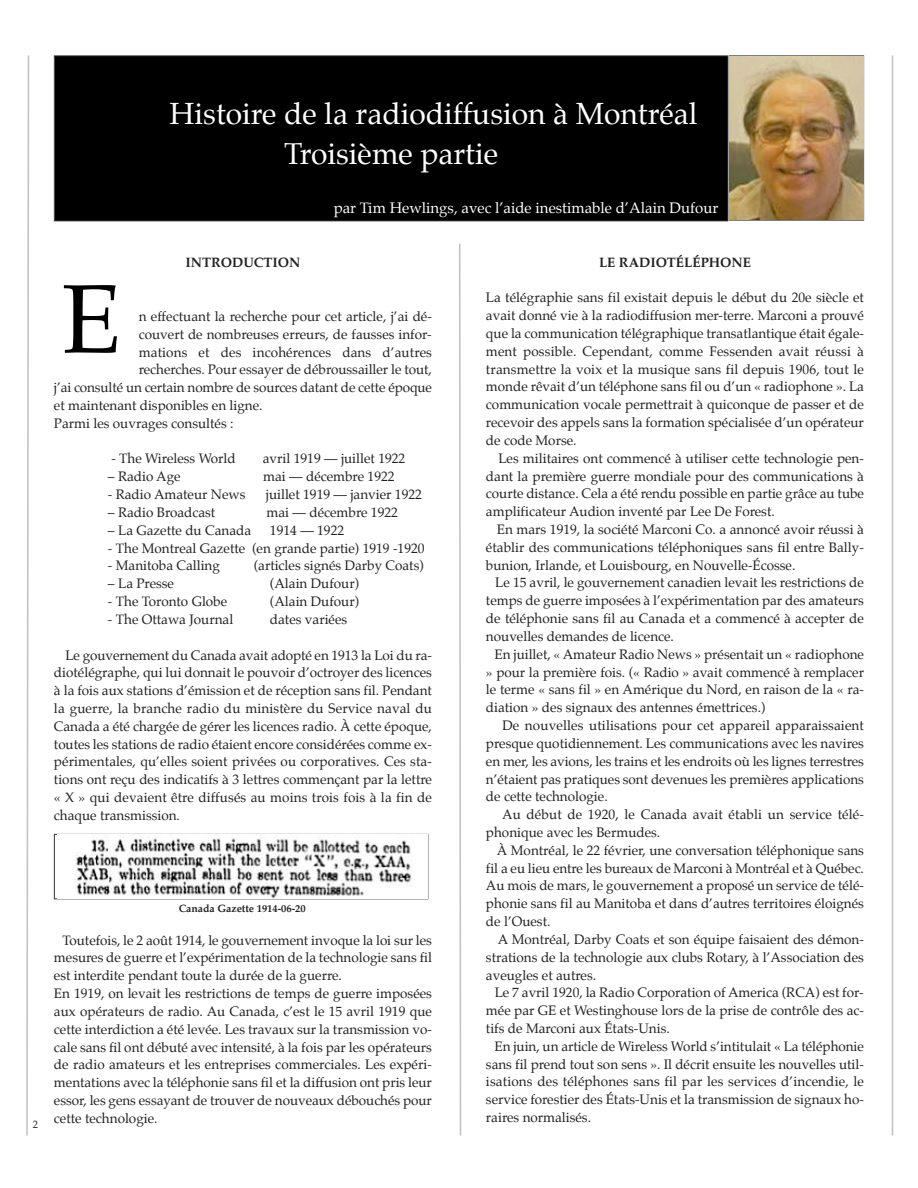
<style>
.page{position:relative;width:918px;height:1188px;background:#fff}
.page>*{position:absolute;margin:0;border:0;box-sizing:border-box;transform-origin:0 0}
.t1{font:97.5px "Palatino";color:#000}
.t2{font:30px/39.6px "Palatino";color:#fff}
.t3{font:15px "Palatino";color:#fff}
.t4{font:13.5px/17.9px "Palatino";color:#232021;text-align:justify}
.t5{font:700 13.5px "Palatino";color:#232021}
.t6{font:700 10.5px "Palatino";color:#232021}
.t7{font:10.5px "Palatino";color:#232021}
</style>
<div class="page">
<div style="left:55px;top:56px;width:673px;height:164px;background:#000"></div>
<div style="left:54px;top:55px;width:674px;height:166px;border:1px solid #343332"></div>
<svg style="left:459px;top:243px;width:3px;height:893px"></svg>
<svg style="left:26px;top:55px;width:4px;height:1081px"></svg>
<hr style="left:892px;top:55px;width:1px;height:1080px;background:#c0c0c0">
<img style="left:730px;top:56px;width:133px;height:164px">
<img style="left:74px;top:835px;width:338px;height:63px">
<p class="t7" style="left:33px;top:1119px;width:7px">2</p>
<h2 class="t2" style="left:284px;top:96px;width:415px;text-indent:-114px">Histoire de la radiodiffusion à Montréal<br>Troisième partie</h2>
<p class="t3" style="left:334px;top:200px;width:386px">par Tim Hewlings, avec l’aide inestimable d’Alain Dufour</p>
<p class="t5" style="left:186px;top:256px;width:116px">INTRODUCTION</p>
<h1 class="t1" style="left:61px;top:273px;width:61px">E</h1>
<p class="t4" style="left:139px;top:308px;width:295px">n effectuant la recherche pour cet article, j’ai dé-</p>
<p class="t4" style="left:139px;top:326px;width:295px">couvert de nombreuses erreurs, de fausses infor-</p>
<p class="t4" style="left:139px;top:344px;width:295px">mations et des incohérences dans d’autres</p>
<p class="t4" style="left:139px;top:362px;width:295px">recherches. Pour essayer de débroussailler le tout,</p>
<p class="t4" style="left:54px;top:380px;width:380px">j’ai consulté un certain nombre de sources datant de cette époque</p>
<p class="t4" style="left:54px;top:397px;width:210px">et maintenant disponibles en ligne.</p>
<p class="t4" style="left:54px;top:415px;width:181px">Parmi les ouvrages consultés :</p>
<p class="t4" style="left:111px;top:451px;width:126px">- The Wireless World</p>
<p class="t4" style="left:263px;top:451px;width:144px">avril 1919 — juillet 1922</p>
<p class="t4" style="left:108px;top:469px;width:74px">– Radio Age</p>
<p class="t4" style="left:263px;top:469px;width:133px">mai — décembre 1922</p>
<p class="t4" style="left:108px;top:486px;width:139px">- Radio Amateur News</p>
<p class="t4" style="left:266px;top:486px;width:158px">juillet 1919 — janvier 1922</p>
<p class="t4" style="left:108px;top:504px;width:109px">– Radio Broadcast</p>
<p class="t4" style="left:267px;top:504px;width:133px">mai — décembre 1922</p>
<p class="t4" style="left:108px;top:522px;width:145px">– La Gazette du Canada</p>
<p class="t4" style="left:270px;top:522px;width:76px">1914 — 1922</p>
<p class="t4" style="left:108px;top:540px;width:318px">- The Montreal Gazette (en grande partie) 1919 -1920</p>
<p class="t4" style="left:108px;top:558px;width:114px">- Manitoba Calling</p>
<p class="t4" style="left:254px;top:558px;width:172px">(articles signés Darby Coats)</p>
<p class="t4" style="left:108px;top:576px;width:68px">– La Presse</p>
<p class="t4" style="left:270px;top:576px;width:91px">(Alain Dufour)</p>
<p class="t4" style="left:108px;top:593px;width:121px">- The Toronto Globe</p>
<p class="t4" style="left:270px;top:593px;width:91px">(Alain Dufour)</p>
<p class="t4" style="left:108px;top:611px;width:127px">- The Ottawa Journal</p>
<p class="t4" style="left:270px;top:611px;width:79px">dates variées</p>
<p class="t4" style="left:54px;top:647px;width:380px;text-indent:11px">Le gouvernement du Canada avait adopté en 1913 la Loi du ra&shy;diotélégraphe, qui lui donnait le pouvoir d’octroyer des licences à la fois aux stations d’émission et de réception sans fil. Pendant la guerre, la branche radio du ministère du Service naval du Canada a été chargée de gérer les licences radio. À cette époque, toutes les stations de radio étaient encore considérées comme ex&shy;périmentales, qu’elles soient privées ou corporatives. Ces sta&shy;tions ont reçu des indicatifs à 3 lettres commençant par la lettre « X » qui devaient être diffusés au moins trois fois à la fin de chaque transmission.</p>
<p class="t6" style="left:179px;top:904px;width:129px">Canada Gazette 1914-06-20</p>
<p class="t4" style="left:54px;top:932px;width:380px;text-align:left;text-indent:9px">Toutefois, le 2 août 1914, le gouvernement invoque la loi sur les mesures de guerre et l’expérimentation de la technologie sans fil est interdite pendant toute la durée de la guerre.<br>En 1919, on levait les restrictions de temps de guerre imposées aux opérateurs de radio. Au Canada, c’est le 15 avril 1919 que cette interdiction a été levée. Les travaux sur la transmission vo&shy;cale sans fil ont débuté avec intensité, à la fois par les opérateurs de radio amateurs et les entreprises commerciales. Les expéri&shy;mentations avec la téléphonie sans fil et la diffusion ont pris leur essor, les gens essayant de trouver de nouveaux débouchés pour cette technologie.</p>
<p class="t5" style="left:599px;top:256px;width:153px">LE RADIOTÉLÉPHONE</p>
<p class="t4" style="left:486px;top:290px;width:380px">La télégraphie sans fil existait depuis le début du 20e siècle et avait donné vie à la radiodiffusion mer-terre. Marconi a prouvé que la communication télégraphique transatlantique était égale&shy;ment possible. Cependant, comme Fessenden avait réussi à transmettre la voix et la musique sans fil depuis 1906, tout le monde rêvait d’un téléphone sans fil ou d’un « radiophone ». La communication vocale permettrait à quiconque de passer et de recevoir des appels sans la formation spécialisée d’un opérateur de code Morse.</p>
<p class="t4" style="left:486px;top:450px;width:380px;text-indent:12px">Les militaires ont commencé à utiliser cette technologie pen&shy;dant la première guerre mondiale pour des communications à courte distance. Cela a été rendu possible en partie grâce au tube amplificateur Audion inventé par Lee De Forest.</p>
<p class="t4" style="left:486px;top:521px;width:380px;text-indent:11px">En mars 1919, la société Marconi Co. a annoncé avoir réussi à établir des communications téléphoniques sans fil entre Bally&shy;bunion, Irlande, et Louisbourg, en Nouvelle-Écosse.</p>
<p class="t4" style="left:486px;top:575px;width:380px;text-indent:9px">Le 15 avril, le gouvernement canadien levait les restrictions de temps de guerre imposées à l’expérimentation par des amateurs de téléphonie sans fil au Canada et a commencé à accepter de nouvelles demandes de licence.</p>
<p class="t4" style="left:486px;top:646px;width:380px;text-indent:9px">En juillet, « Amateur Radio News » présentait un « radiophone » pour la première fois. (« Radio » avait commencé à remplacer le terme « sans fil » en Amérique du Nord, en raison de la « ra&shy;diation » des signaux des antennes émettrices.)</p>
<p class="t4" style="left:486px;top:717px;width:380px;text-indent:16px">De nouvelles utilisations pour cet appareil apparaissaient presque quotidiennement. Les communications avec les navires en mer, les avions, les trains et les endroits où les lignes terrestres n’étaient pas pratiques sont devenues les premières applications de cette technologie.</p>
<p class="t4" style="left:486px;top:807px;width:380px;text-indent:16px">Au début de 1920, le Canada avait établi un service télé&shy;phonique avec les Bermudes.</p>
<p class="t4" style="left:486px;top:842px;width:380px;text-indent:11px">À Montréal, le 22 février, une conversation téléphonique sans fil a eu lieu entre les bureaux de Marconi à Montréal et à Québec.<br>Au mois de mars, le gouvernement a proposé un service de télé&shy;phonie sans fil au Manitoba et dans d’autres territoires éloignés de l’Ouest.</p>
<p class="t4" style="left:486px;top:931px;width:380px;text-indent:12px">A Montréal, Darby Coats et son équipe faisaient des démon&shy;strations de la technologie aux clubs Rotary, à l’Association des aveugles et autres.</p>
<p class="t4" style="left:486px;top:985px;width:379px;text-indent:9px">Le 7 avril 1920, la Radio Corporation of America (RCA) est for&shy;mée par GE et Westinghouse lors de la prise de contrôle des ac&shy;tifs de Marconi aux États-Unis.</p>
<p class="t4" style="left:486px;top:1038px;width:380px;text-indent:9px">En juin, un article de Wireless World s’intitulait « La téléphonie sans fil prend tout son sens ». Il décrit ensuite les nouvelles util&shy;isations des téléphones sans fil par les services d’incendie, le service forestier des États-Unis et la transmission de signaux ho&shy;raires normalisés.</p>
</div>
